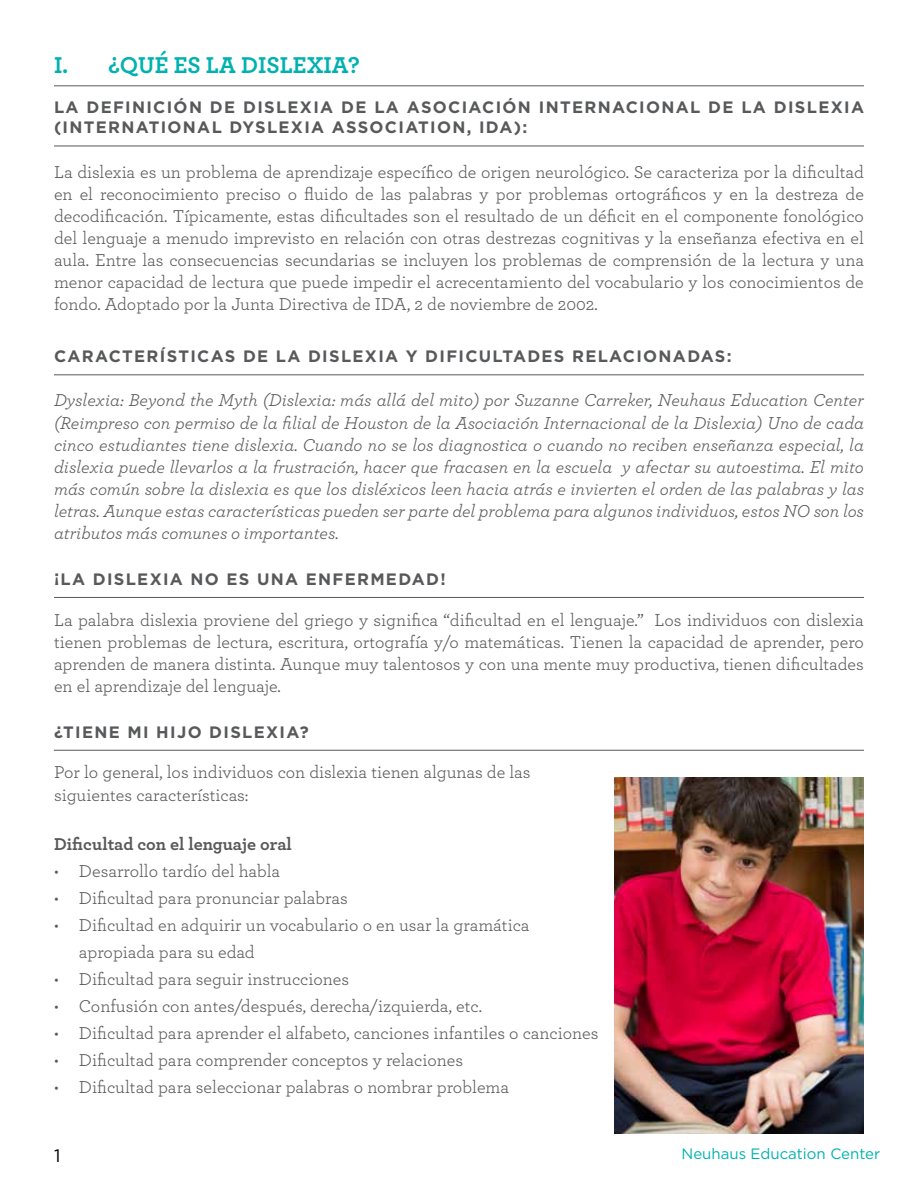
<style>
.page{position:relative;width:918px;height:1188px;background:#fff}
.page>*{position:absolute;margin:0;border:0;box-sizing:border-box;transform-origin:0 0}
.t1{font:700 24px "Archer";color:#00b1b0}
.t2{font:18px/22px "Archer";color:#58595b;text-align:justify}
.t3{font:italic 18px/22px "Archer";color:#58595b;text-align:justify}
.t4{font:700 18px "Archer";color:#58595b}
.t5{font:18px "Gotham";color:#000}
.t6{font:700 16.5px/20.7px "Gotham";letter-spacing:.08em;color:#58595b}
.t7{font:15px "Gotham";color:#00b1b0}
</style>
<div class="page">
<hr style="left:54px;top:86px;width:810px;height:1px;background:#58595b">
<hr style="left:54px;top:146px;width:810px;height:1px;background:#58595b">
<hr style="left:54px;top:375px;width:810px;height:1px;background:#58595b">
<hr style="left:54px;top:597px;width:810px;height:1px;background:#58595b">
<hr style="left:54px;top:750px;width:810px;height:1px;background:#58595b">
<img style="left:614px;top:778px;width:250px;height:356px">
<h1 class="t1" style="left:54px;top:46px;width:307px">I. ¿QUÉ ES LA DISLEXIA?</h1>
<p class="t6" style="left:54px;top:96px;width:812px">LA DEFINICIÓN DE DISLEXIA DE LA ASOCIACIÓN INTERNACIONAL DE LA DISLEXIA (INTERNATIONAL DYSLEXIA ASSOCIATION, IDA):</p>
<p class="t2" style="left:54px;top:160px;width:812px">La dislexia es un problema de aprendizaje específico de origen neurológico. Se caracteriza por la dificultad en el reconocimiento preciso o fluido de las palabras y por problemas ortográficos y en la destreza de decodificación. Típicamente, estas dificultades son el resultado de un déficit en el componente fonológico del lenguaje a menudo imprevisto en relación con otras destrezas cognitivas y la enseñanza efectiva en el aula. Entre las consecuencias secundarias se incluyen los problemas de comprensión de la lectura y una menor capacidad de lectura que puede impedir el acrecentamiento del vocabulario y los conocimientos de fondo. Adoptado por la Junta Directiva de IDA, 2 de noviembre de 2002.</p>
<p class="t6" style="left:54px;top:346px;width:679px">CARACTERÍSTICAS DE LA DISLEXIA Y DIFICULTADES RELACIONADAS:</p>
<p class="t3" style="left:54px;top:388px;width:812px">Dyslexia: Beyond the Myth (Dislexia: más allá del mito) por Suzanne Carreker, Neuhaus Education Center (Reimpreso con permiso de la filial de Houston de la Asociación Internacional de la Dislexia) Uno de cada cinco estudiantes tiene dislexia. Cuando no se los diagnostica o cuando no reciben enseñanza especial, la dislexia puede llevarlos a la frustración, hacer que fracasen en la escuela y afectar su autoestima. El mito más común sobre la dislexia es que los disléxicos leen hacia atrás e invierten el orden de las palabras y las letras. Aunque estas características pueden ser parte del problema para algunos individuos, estos NO son los atributos más comunes o importantes.</p>
<p class="t6" style="left:54px;top:569px;width:393px">¡LA DISLEXIA NO ES UNA ENFERMEDAD!</p>
<p class="t2" style="left:54px;top:608px;width:812px">La palabra dislexia proviene del griego y significa “dificultad en el lenguaje.” Los individuos con dislexia tienen problemas de lectura, escritura, ortografía y/o matemáticas. Tienen la capacidad de aprender, pero aprenden de manera distinta. Aunque muy talentosos y con una mente muy productiva, tienen dificultades en el aprendizaje del lenguaje.</p>
<p class="t6" style="left:54px;top:721px;width:256px">¿TIENE MI HIJO DISLEXIA?</p>
<p class="t2" style="left:54px;top:761px;width:478px">Por lo general, los individuos con dislexia tienen algunas de las siguientes características:</p>
<p class="t4" style="left:54px;top:829px;width:239px">Dificultad con el lenguaje oral</p>
<p class="t2" style="left:54px;top:859px;width:228px">• Desarrollo tardío del habla</p>
<p class="t2" style="left:54px;top:886px;width:295px">• Dificultad para pronunciar palabras</p>
<p class="t2" style="left:79px;top:910px;width:452px;line-height:27px;text-indent:-25px">• Dificultad en adquirir un vocabulario o en usar la gramática apropiada para su edad</p>
<p class="t2" style="left:54px;top:967px;width:297px">• Dificultad para seguir instrucciones</p>
<p class="t2" style="left:54px;top:994px;width:430px">• Confusión con antes/después, derecha/izquierda, etc.</p>
<p class="t2" style="left:54px;top:1021px;width:546px">• Dificultad para aprender el alfabeto, canciones infantiles o canciones</p>
<p class="t2" style="left:54px;top:1048px;width:411px">• Dificultad para comprender conceptos y relaciones</p>
<p class="t2" style="left:54px;top:1075px;width:457px">• Dificultad para seleccionar palabras o nombrar problema</p>
<p class="t5" style="left:54px;top:1144px;width:8px">1</p>
<p class="t7" style="left:682px;top:1145px;width:200px">Neuhaus Education Center</p>
</div>
